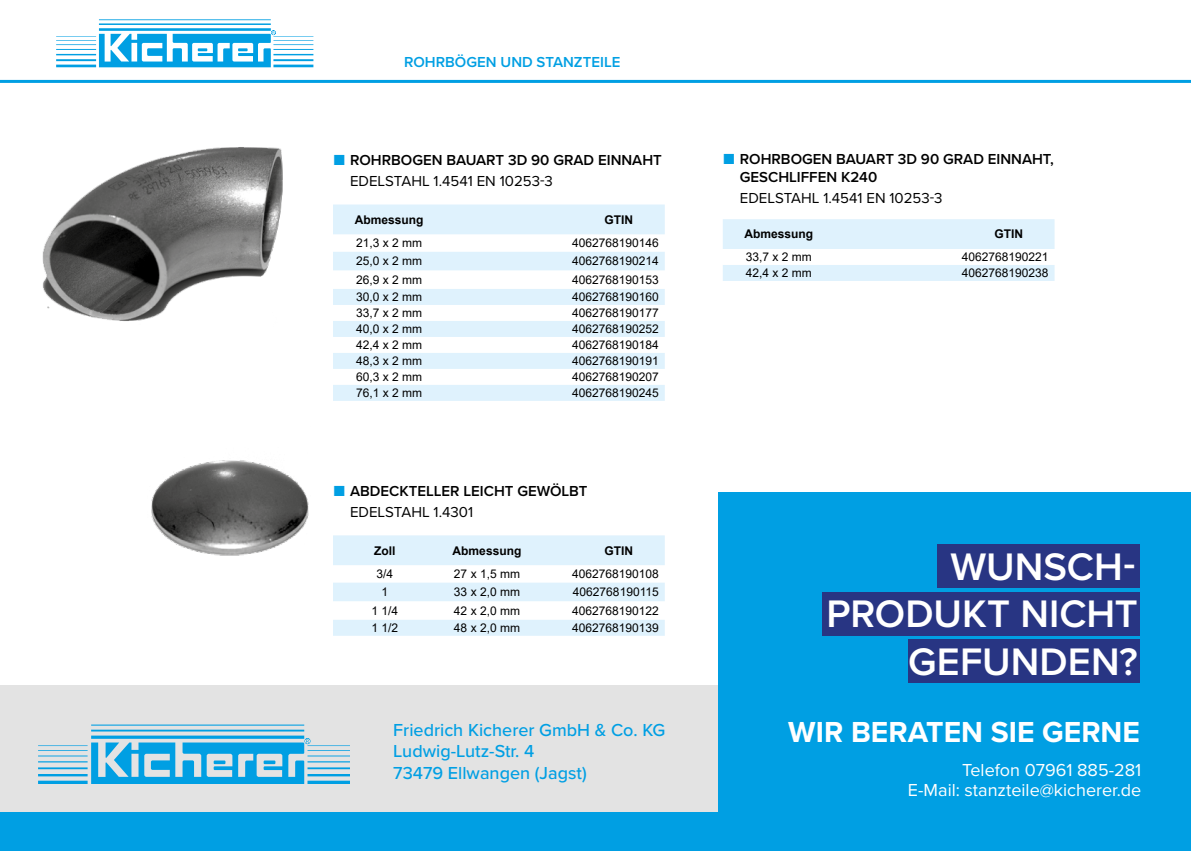
<style>
.page{position:relative;width:1191px;height:851px;background:#fff}
.page>*{position:absolute;margin:0;border:0;box-sizing:border-box;transform-origin:0 0}
.t1{font:600 39.75px/47.2px "Proxima Nova";color:#fff;text-align:right}
.t2{font:700 30px "Proxima Nova";color:#fff}
.t3{font:500 18px/21.6px "Proxima Nova";color:#009fe3}
.t4{font:18px/20.2px "Proxima Nova";color:#fff;text-align:right}
.t5{font:600 15px/18px "Proxima Nova";color:#000}
.t6{font:15px "Proxima Nova";color:#000}
.t7{font:600 15px "Proxima Nova";color:#009fe3}
.t8{font:12px "Arial";color:#000}
.t9{font:700 12px "Arial";color:#000}
</style>
<div class="page">
<svg style="left:56px;top:19px;width:257px;height:48px"></svg>
<hr style="left:0;top:80px;width:1191px;height:3px;background:#009fe3">
<div style="left:0;top:685px;width:718px;height:165px;background:#e3e3e3"></div>
<div style="left:718px;top:493px;width:473px;height:357px;background:#009fe3"></div>
<div style="left:0;top:812px;width:1191px;height:38px;background:#009fe3"></div>
<svg style="left:38px;top:724px;width:311px;height:59px"></svg>
<div style="left:822px;top:591px;width:318px;height:44px;background:#283583"></div>
<div style="left:908px;top:639px;width:231px;height:44px;background:#283583"></div>
<div style="left:937px;top:544px;width:203px;height:44px;background:#283583"></div>
<img style="left:151px;top:460px;width:158px;height:96px">
<svg style="left:723px;top:219px;width:331px;height:62px"></svg>
<svg style="left:333px;top:204px;width:332px;height:197px;fill:#dff2fd"></svg>
<svg style="left:333px;top:535px;width:332px;height:100px"></svg>
<img style="left:36px;top:79px;width:253px;height:242px">
<p class="t7" style="left:404px;top:50px;width:218px">ROHRBÖGEN UND STANZTEILE</p>
<p class="t5" style="left:350px;top:151px;width:313px">ROHRBOGEN BAUART 3D 90 GRAD EINNAHT</p>
<p class="t6" style="left:350px;top:170px;width:204px">EDELSTAHL 1.4541 EN 10253-3</p>
<p class="t9" style="left:355px;top:211px;width:70px">Abmessung</p>
<p class="t9" style="left:604px;top:211px;width:30px">GTIN</p>
<p class="t8" style="left:356px;top:235px;width:68px">21,3 x 2 mm</p>
<p class="t8" style="left:572px;top:235px;width:88px">4062768190146</p>
<p class="t8" style="left:356px;top:253px;width:68px">25,0 x 2 mm</p>
<p class="t8" style="left:572px;top:253px;width:88px">4062768190214</p>
<p class="t8" style="left:356px;top:271px;width:68px">26,9 x 2 mm</p>
<p class="t8" style="left:572px;top:271px;width:88px">4062768190153</p>
<p class="t8" style="left:356px;top:289px;width:68px">30,0 x 2 mm</p>
<p class="t8" style="left:572px;top:289px;width:88px">4062768190160</p>
<p class="t8" style="left:356px;top:305px;width:68px">33,7 x 2 mm</p>
<p class="t8" style="left:572px;top:305px;width:88px">4062768190177</p>
<p class="t8" style="left:356px;top:321px;width:68px">40,0 x 2 mm</p>
<p class="t8" style="left:572px;top:321px;width:88px">4062768190252</p>
<p class="t8" style="left:356px;top:337px;width:68px">42,4 x 2 mm</p>
<p class="t8" style="left:572px;top:337px;width:88px">4062768190184</p>
<p class="t8" style="left:356px;top:353px;width:68px">48,3 x 2 mm</p>
<p class="t8" style="left:572px;top:353px;width:88px">4062768190191</p>
<p class="t8" style="left:356px;top:369px;width:68px">60,3 x 2 mm</p>
<p class="t8" style="left:572px;top:369px;width:88px">4062768190207</p>
<p class="t8" style="left:356px;top:385px;width:68px">76,1 x 2 mm</p>
<p class="t8" style="left:572px;top:385px;width:88px">4062768190245</p>
<p class="t5" style="left:350px;top:481px;width:239px">ABDECKTELLER LEICHT GEWÖLBT</p>
<p class="t6" style="left:350px;top:500px;width:125px">EDELSTAHL 1.4301</p>
<p class="t9" style="left:374px;top:542px;width:23px">Zoll</p>
<p class="t9" style="left:452px;top:542px;width:70px">Abmessung</p>
<p class="t9" style="left:604px;top:542px;width:30px">GTIN</p>
<p class="t8" style="left:376px;top:565px;width:18px">3/4</p>
<p class="t8" style="left:454px;top:565px;width:68px">27 x 1,5 mm</p>
<p class="t8" style="left:572px;top:565px;width:88px">4062768190108</p>
<p class="t8" style="left:381px;top:583px;width:8px">1</p>
<p class="t8" style="left:454px;top:583px;width:68px">33 x 2,0 mm</p>
<p class="t8" style="left:573px;top:583px;width:87px">4062768190115</p>
<p class="t8" style="left:371px;top:602px;width:28px">1 1/4</p>
<p class="t8" style="left:454px;top:602px;width:68px">42 x 2,0 mm</p>
<p class="t8" style="left:572px;top:602px;width:88px">4062768190122</p>
<p class="t8" style="left:371px;top:619px;width:28px">1 1/2</p>
<p class="t8" style="left:454px;top:619px;width:68px">48 x 2,0 mm</p>
<p class="t8" style="left:572px;top:619px;width:88px">4062768190139</p>
<h3 class="t3" style="left:393px;top:718px;width:274px">Friedrich Kicherer GmbH &amp; Co. KG<br>Ludwig-Lutz-Str. 4<br>73479 Ellwangen (Jagst)</h3>
<p class="t5" style="left:740px;top:149px;width:315px">ROHRBOGEN BAUART 3D 90 GRAD EINNAHT,<br>GESCHLIFFEN K240</p>
<p class="t6" style="left:740px;top:187px;width:204px">EDELSTAHL 1.4541 EN 10253-3</p>
<p class="t9" style="left:744px;top:226px;width:70px">Abmessung</p>
<p class="t9" style="left:994px;top:226px;width:30px">GTIN</p>
<p class="t8" style="left:746px;top:249px;width:68px">33,7 x 2 mm</p>
<p class="t8" style="left:961px;top:249px;width:88px">4062768190221</p>
<p class="t8" style="left:746px;top:265px;width:68px">42,4 x 2 mm</p>
<p class="t8" style="left:961px;top:265px;width:88px">4062768190238</p>
<h1 class="t1" style="left:950px;top:542px;width:187px">WUNSCH-</h1>
<h1 class="t1" style="left:826px;top:589px;width:313px">PRODUKT NICHT<br>GEFUNDEN?</h1>
<h2 class="t2" style="left:788px;top:709px;width:353px">WIR BERATEN SIE GERNE</h2>
<h3 class="t4" style="left:908px;top:758px;width:235px">Telefon 07961 885-281<br>E-Mail: stanzteile@kicherer.de</h3>
</div>
